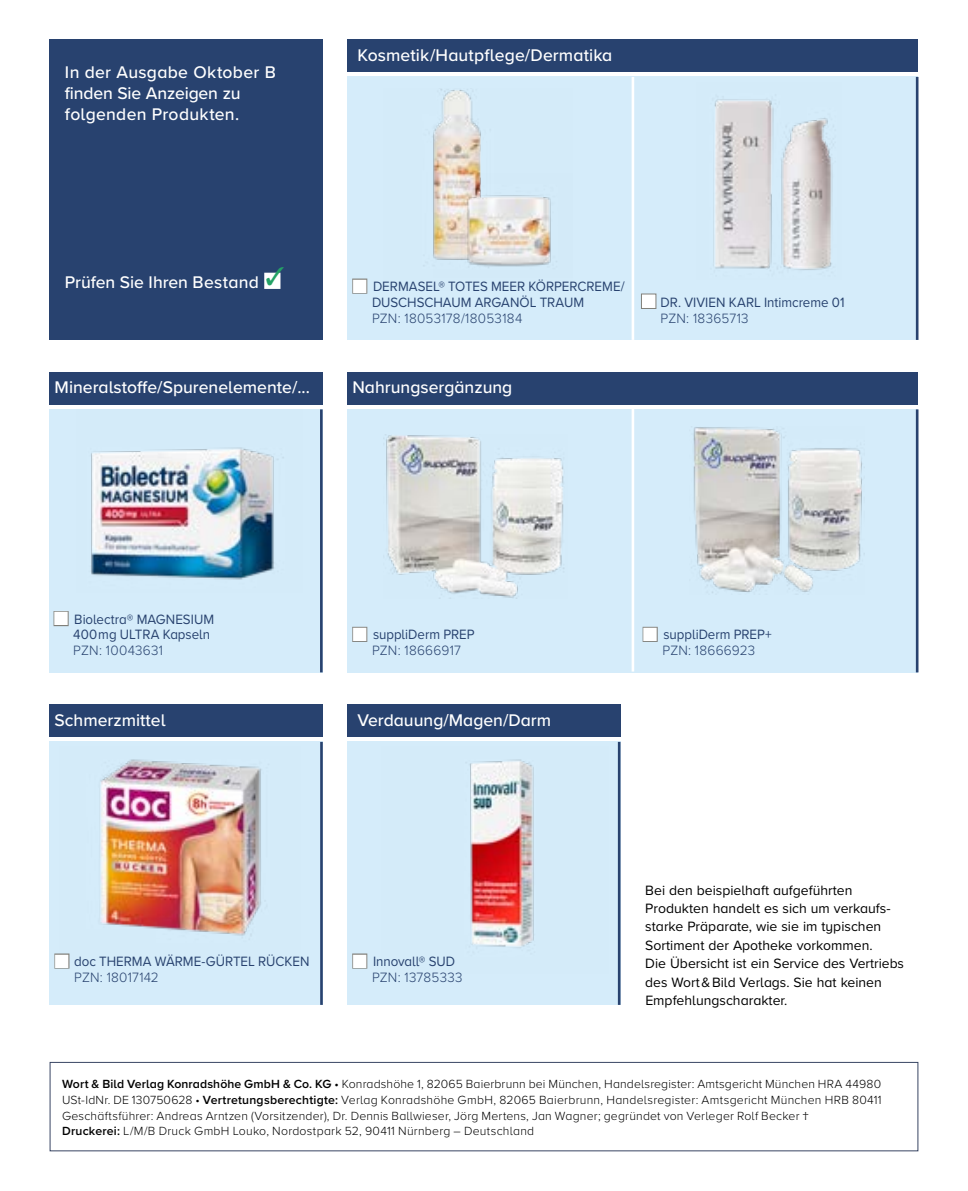
<style>
.page{position:relative;width:968px;height:1191px;background:#fff}
.page>*{position:absolute;margin:0;border:0;box-sizing:border-box;transform-origin:0 0}
.t1{font:500 17.5px/21px "Proxima Nova A";color:#fff}
.t2{font:14px/15.8px "Proxima Nova A";color:#28426f;scale:.95 1}
.t3{font:14px/18.4px "Proxima Nova A";color:#000}
.t4{font:300 14px "Proxima Nova A";letter-spacing:.025em;color:#28426f}
.t5{font:300 14px "Proxima Nova";letter-spacing:.02em;color:#28426f}
.t6{font:300 12.25px/15.8px "Proxima Nova A";letter-spacing:.015em;color:#000}
.s1{color:#81807a}
.s2{font-weight:300}
.s3{font-weight:600}
.s4{font-weight:400}
.s5{font-size:19.25px}
</style>
<div class="page">
<div style="left:347px;top:409px;width:571px;height:263px;background:#d5ecfa"></div>
<div style="left:347px;top:77px;width:571px;height:263px;background:#d5ecfa"></div>
<div style="left:50px;top:409px;width:272px;height:263px;background:#d5ecfa"></div>
<div style="left:50px;top:742px;width:272px;height:263px;background:#d5ecfa"></div>
<div style="left:347px;top:742px;width:273px;height:263px;background:#d5ecfa"></div>
<img style="left:423px;top:89px;width:58px;height:177px">
<img style="left:433px;top:174px;width:124px;height:94px">
<img style="left:91px;top:447px;width:193px;height:133px">
<img style="left:469px;top:759px;width:65px;height:189px">
<img style="left:713px;top:99px;width:121px;height:172px">
<img style="left:383px;top:434px;width:181px;height:164px">
<img style="left:693px;top:427px;width:169px;height:166px">
<img style="left:100px;top:759px;width:162px;height:177px">
<div style="left:50px;top:1062px;width:868px;height:89px;border:1px solid #384563"></div>
<div style="left:50px;top:40px;width:272px;height:300px;background:#28426f"></div>
<div style="left:347px;top:372px;width:571px;height:32px;background:#28426f"></div>
<div style="left:264px;top:273px;width:16px;height:16px;background:#fff;border:2px solid #fff"></div>
<hr style="left:915px;top:77px;width:3px;height:263px;background:#28426f">
<div style="left:50px;top:704px;width:272px;height:33px;background:#28426f"></div>
<div style="left:347px;top:704px;width:273px;height:33px;background:#28426f"></div>
<hr style="left:617px;top:742px;width:3px;height:263px;background:#28426f">
<hr style="left:320px;top:742px;width:3px;height:263px;background:#28426f">
<div style="left:347px;top:40px;width:571px;height:32px;background:#28426f"></div>
<div style="left:50px;top:372px;width:272px;height:32px;background:#28426f"></div>
<hr style="left:320px;top:409px;width:2px;height:263px;background:#28426f">
<hr style="left:915px;top:409px;width:3px;height:263px;background:#28426f">
<hr style="left:631px;top:77px;width:3px;height:263px;background:#fff">
<div style="left:641px;top:293px;width:15px;height:16px;background:#fff;border:1px solid #81807a"></div>
<hr style="left:631px;top:408px;width:3px;height:263px;background:#fff">
<h1 class="t1" style="left:65px;top:61px;width:212px">In der Ausgabe Oktober B finden Sie Anzeigen zu folgenden Produkten.</h1>
<h1 class="t1" style="left:357px;top:44px;width:256px">Kosmetik/Hautpflege/Dermatika</h1>
<h1 class="t1" style="left:65px;top:271px;width:221px">Prüfen Sie Ihren Bestand <sup>✓</sup></h1>
<h1 class="t1" style="left:55px;top:376px;width:257px">Mineralstoffe/Spurenelemente/...</h1>
<p class="t2" style="left:372px;top:278px;width:267px;text-indent:-20px"><span class="s1">■</span> DERMASEL® TOTES MEER KÖRPERCREME/<br>DUSCHSCHAUM ARGANÖL TRAUM</p>
<p class="t4" style="left:372px;top:307px;width:152px">PZN: 18053178/18053184</p>
<h1 class="t1" style="left:352px;top:376px;width:161px">Nahrungsergänzung</h1>
<p class="t2" style="left:660px;top:294px;width:195px">DR. VIVIEN KARL Intimcreme 01</p>
<p class="t5" style="left:660px;top:307px;width:89px">PZN: 18365713</p>
<p class="t2" style="left:54px;top:610px;width:170px;text-align:right"><span class="s1">■</span> Biolectra® MAGNESIUM<br>400 mg ULTRA Kapseln</p>
<p class="t4" style="left:73px;top:640px;width:91px">PZN: 10043631</p>
<p class="t2" style="left:352px;top:626px;width:130px;text-align:center"><span class="s1">■</span> suppliDerm PREP<br><span class="s2">PZN: 18666917</span></p>
<h1 class="t1" style="left:55px;top:708px;width:112px">Schmerzmittel</h1>
<h1 class="t1" style="left:357px;top:708px;width:195px">Verdauung/Magen/Darm</h1>
<p class="t2" style="left:74px;top:952px;width:249px;text-indent:-20px"><span class="s1">■</span> doc THERMA WÄRME-GÜRTEL RÜCKEN<br><span class="s2">PZN: 18017142</span></p>
<p class="t2" style="left:372px;top:952px;width:97px;text-indent:-20px"><span class="s1">■</span> Innovall® SUD<br><span class="s2">PZN: 13785333</span></p>
<p class="t2" style="left:642px;top:626px;width:137px;text-align:center"><span class="s1">■</span> suppliDerm PREP+<br><span class="s2">PZN: 18666923</span></p>
<p class="t3" style="left:645px;top:880px;width:260px">Bei den beispielhaft aufgeführten Produkten handelt es sich um verkaufs&shy;starke Präparate, wie sie im typischen Sortiment der Apotheke vorkommen.<br>Die Übersicht ist ein Service des Vertriebs des Wort &amp; Bild Verlags. Sie hat keinen Empfehlungscharakter.</p>
<p class="t6" style="left:62px;top:1075px;width:821px"><span class="s3">Wort &amp; Bild Verlag Konradshöhe GmbH &amp; Co. KG</span> <span class="s4">•</span> Konradshöhe 1, 82065 Baierbrunn bei München, Handelsregister: Amtsgericht München HRA 44980<br>USt-IdNr. DE 130750628 • <span class="s3">Vertretungsberechtigte:</span> Verlag Konradshöhe GmbH, 82065 Baierbrunn, Handelsregister: Amtsgericht München HRB 80411<br>Geschäftsführer: Andreas Arntzen (Vorsitzender), Dr. Dennis Ballwieser, Jörg Mertens, Jan Wagner; gegründet von Verleger Rolf Becker <span class="s5">†<br></span><span class="s3">Druckerei:</span> L/M/B Druck GmbH Louko, Nordostpark 52, 90411 Nürnberg – Deutschland</p>
</div>
